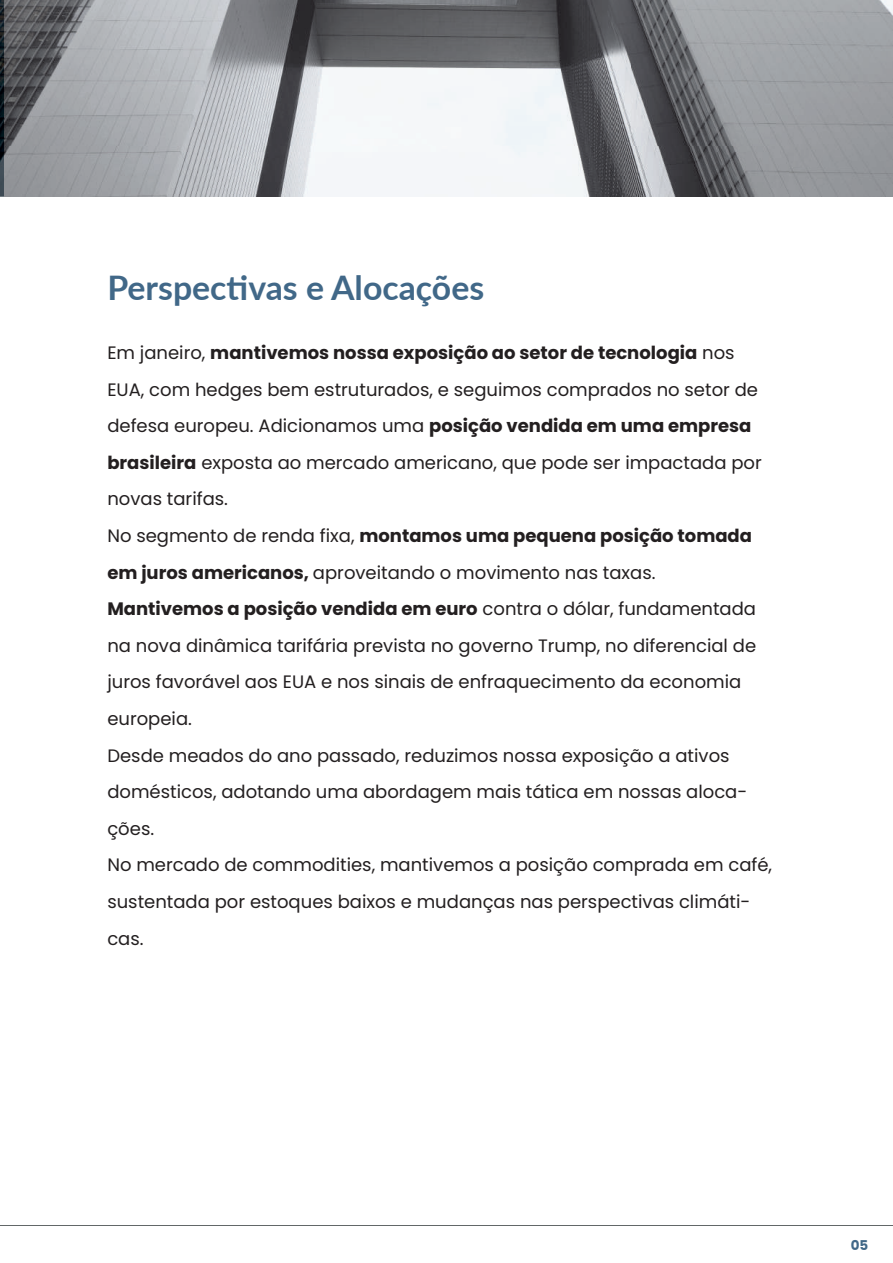
<style>
.page{position:relative;width:893px;height:1263px;background:#fff}
.page>*{position:absolute;margin:0;border:0;box-sizing:border-box;transform-origin:0 0}
.t1{font:700 33.75px "Lato";color:#416888}
.t2{font:18px/36.6px "Poppins";color:#231f20}
.t3{font:700 13.5px "Poppins";color:#416888}
.s1{font-weight:700}
</style>
<div class="page">
<img style="left:0;top:0;width:52px;height:197px">
<img style="left:52px;top:196px;width:841px;height:1px">
<img style="left:4px;top:0;width:889px;height:196px">
<hr style="left:0;top:1225px;width:893px;height:1px;background:#626768">
<h1 class="t1" style="left:107px;top:263px;width:378px">Perspectivas e Alocações</h1>
<p class="t2" style="left:107px;top:334px;width:666px">Em janeiro, <span class="s1">mantivemos nossa exposição ao setor de tecnologia</span> nos EUA, com hedges bem estruturados, e seguimos comprados no setor de defesa europeu. Adicionamos uma <span class="s1">posição vendida em uma empresa brasileira</span> exposta ao mercado americano, que pode ser impactada por novas tarifas.<br>No segmento de renda fixa, <span class="s1">montamos uma pequena posição tomada em juros americanos,</span> aproveitando o movimento nas taxas.<br><span class="s1">Mantivemos a posição vendida em euro</span> contra o dólar, fundamentada na nova dinâmica tarifária prevista no governo Trump, no diferencial de juros favorável aos EUA e nos sinais de enfraquecimento da economia europeia.<br>Desde meados do ano passado, reduzimos nossa exposição a ativos domésticos, adotando uma abordagem mais tática em nossas aloca&shy;ções.<br>No mercado de commodities, mantivemos a posição comprada em café, sustentada por estoques baixos e mudanças nas perspectivas climáti&shy;cas.</p>
<p class="t3" style="left:851px;top:1237px;width:19px">05</p>
</div>
